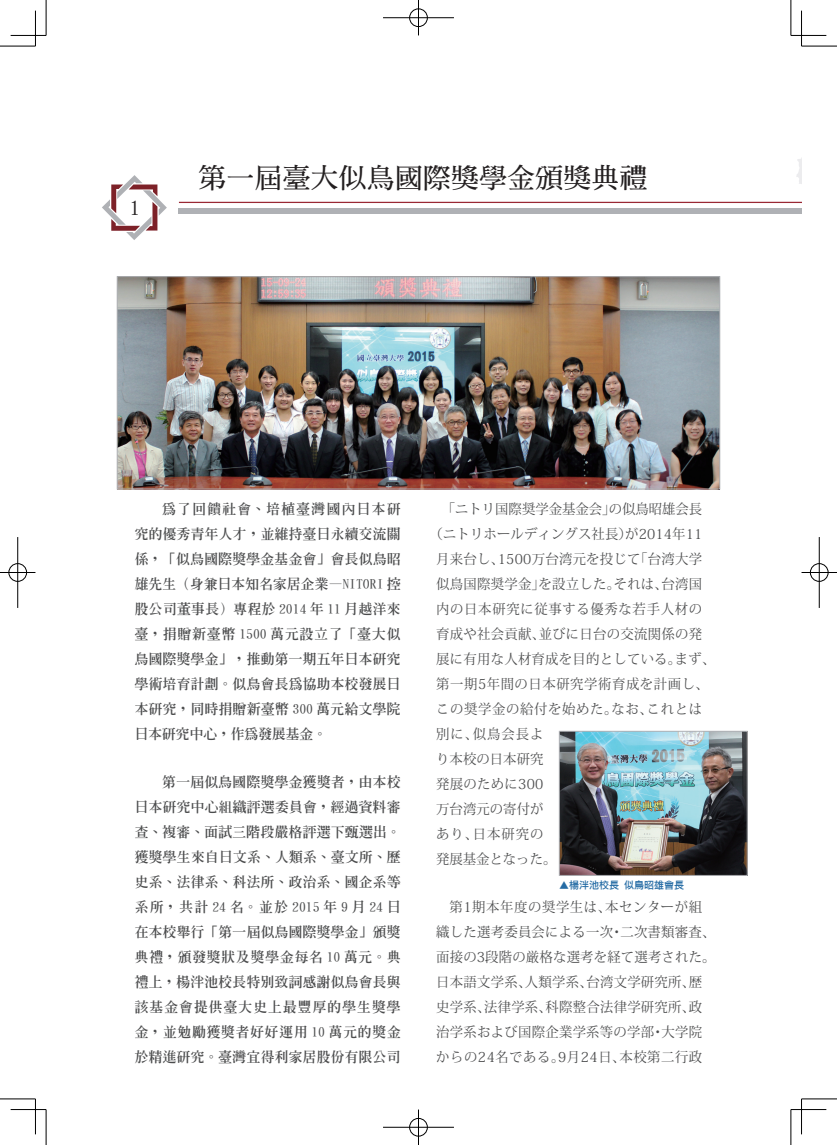
<style>
.page{position:relative;width:837px;height:1145px;background:#fff}
.page>*{position:absolute;margin:0;border:0;box-sizing:border-box;transform-origin:0 0}
.t1{font:27.5px "DF Ming W7 WIN BF";letter-spacing:.02em;color:#231f20}
.t2{font:20px "DF Ming W7 WIN BF";color:#231f20}
.t3{font:13.75px/25px "Inn Ming Extra";letter-spacing:.02em;color:#4b4c4d;text-align:justify}
.t4{font:13.75px/25px "Koz Min Pro";letter-spacing:.02em;color:#4b4c4d}
.t5{font:13.75px "Koz Min Pro";letter-spacing:.05em;color:#4b4c4d}
.t6{font:13.75px "Koz Min Pro";color:#4b4c4d}
.t7{font:13.75px "Koz Min Pro";letter-spacing:.045em;color:#4b4c4d}
.t8{font:10px "DF Li Hei W5 WIN BF";color:#246ba4}
</style>
<div class="page">
<svg style="left:795px;top:159px;width:6px;height:55px"></svg>
<hr style="left:179px;top:202px;width:622px;height:1px;background:#9a2834">
<div style="left:178px;top:208px;width:623px;height:5px;background:#afb1b5"></div>
<svg style="left:102px;top:175px;width:65px;height:65px"></svg>
<img style="left:119px;top:278px;width:598px;height:209px">
<div style="left:117px;top:276px;width:602px;height:213px;border:1px solid #afb1b5"></div>
<img style="left:561px;top:733px;width:184px;height:140px">
<div style="left:559px;top:731px;width:188px;height:144px;border:1px solid #afb1b5"></div>
<hr style="left:0;top:46px;width:35px;height:1px;background:#000">
<hr style="left:801px;top:46px;width:35px;height:1px;background:#000">
<hr style="left:0;top:1098px;width:35px;height:1px;background:#000">
<hr style="left:801px;top:1098px;width:35px;height:1px;background:#000">
<hr style="left:46px;top:0;width:1px;height:35px;background:#000">
<hr style="left:46px;top:1109px;width:1px;height:35px;background:#000">
<hr style="left:790px;top:0;width:1px;height:35px;background:#000">
<hr style="left:790px;top:1109px;width:1px;height:35px;background:#000">
<hr style="left:11px;top:35px;width:35px;height:1px;background:#000">
<hr style="left:790px;top:35px;width:36px;height:1px;background:#000">
<hr style="left:11px;top:1109px;width:35px;height:1px;background:#000">
<hr style="left:790px;top:1109px;width:36px;height:1px;background:#000">
<hr style="left:35px;top:11px;width:1px;height:35px;background:#000">
<hr style="left:35px;top:1098px;width:1px;height:36px;background:#000">
<hr style="left:801px;top:11px;width:1px;height:35px;background:#000">
<hr style="left:801px;top:1098px;width:1px;height:36px;background:#000">
<div style="left:408px;top:8px;width:20px;height:19px;border:2px solid #fff;border-radius:50%"></div>
<hr style="left:383px;top:17px;width:71px;height:2px;background:#fff">
<hr style="left:417px;top:0;width:2px;height:35px;background:#fff">
<div style="left:409px;top:9px;width:18px;height:18px;border:1px solid #000;border-radius:50%"></div>
<hr style="left:383px;top:18px;width:71px;height:1px;background:#000">
<hr style="left:418px;top:0;width:1px;height:35px;background:#000">
<div style="left:408px;top:1117px;width:20px;height:20px;border:2px solid #fff;border-radius:50%"></div>
<hr style="left:383px;top:1126px;width:71px;height:2px;background:#fff">
<hr style="left:417px;top:1109px;width:2px;height:35px;background:#fff">
<div style="left:409px;top:1118px;width:18px;height:18px;border:1px solid #000;border-radius:50%"></div>
<hr style="left:383px;top:1127px;width:71px;height:1px;background:#000">
<hr style="left:418px;top:1109px;width:1px;height:35px;background:#000">
<div style="left:8px;top:562px;width:19px;height:20px;border:2px solid #fff;border-radius:50%"></div>
<hr style="left:0;top:571px;width:35px;height:2px;background:#fff">
<hr style="left:17px;top:537px;width:2px;height:71px;background:#fff">
<div style="left:9px;top:563px;width:18px;height:18px;border:1px solid #000;border-radius:50%"></div>
<hr style="left:0;top:572px;width:35px;height:1px;background:#000">
<hr style="left:18px;top:537px;width:1px;height:71px;background:#000">
<div style="left:809px;top:562px;width:19px;height:20px;border:2px solid #fff;border-radius:50%"></div>
<hr style="left:801px;top:571px;width:35px;height:2px;background:#fff">
<div style="left:809px;top:563px;width:19px;height:18px;border:1px solid #000;border-radius:50%"></div>
<hr style="left:801px;top:572px;width:35px;height:1px;background:#000">
<hr style="left:818px;top:537px;width:1px;height:71px;background:#000">
<h2 class="t2" style="left:130px;top:198px;width:11px">1</h2>
<h1 class="t1" style="left:198px;top:164px;width:450px">第一屆臺大似鳥國際獎學金頒獎典禮</h1>
<p class="t3" style="left:135px;top:496px;width:267px;text-indent:28px">為了回饋社會、培植臺灣國內日本研究的優秀青年人才，並維持臺日永續交流關係，「似鳥國際獎學金基金會」會長似鳥昭雄先生（身兼日本知名家居企業—NITORI 控股公司董事長）專程於 2014 年 11 月越洋來臺，捐贈新臺幣 1500 萬元設立了「臺大似鳥國際獎學金」，推動第一期五年日本研究學術培育計劃。似鳥會長為協助本校發展日本研究，同時捐贈新臺幣 300 萬元給文學院日本研究中心，作為發展基金。</p>
<p class="t3" style="left:135px;top:769px;width:267px;text-indent:28px">第一屆似鳥國際獎學金獲獎者，由本校日本研究中心組織評選委員會，經過資料審查、複審、面試三階段嚴格評選下甄選出。獲獎學生來自日文系、人類系、臺文所、歷史系、法律系、科法所、政治系、國企系等系所，共計 24 名。並於 2015 年 9 月 24 日在本校舉行「第一屆似鳥國際獎學金」頒獎典禮，頒發獎狀及獎學金每名 10 萬元。典禮上，楊泮池校長特別致詞感謝似鳥會長與該基金會提供臺大史上最豐厚的學生獎學金，並勉勵獲獎者好好運用 10 萬元的獎金於精進研究。臺灣宜得利家居股份有限公司</p>
<p class="t6" style="left:441px;top:499px;width:262px">「ニトリ国際奨学金基金会」の似鳥昭雄会長</p>
<p class="t4" style="left:429px;top:520px;width:274px">（ニトリホールディングス社長）が2014年11</p>
<p class="t4" style="left:436px;top:545px;width:267px">月来台し、1500万台湾元を投じて「台湾大学</p>
<p class="t4" style="left:436px;top:570px;width:267px">似鳥国際奨学金」を設立した。それは、台湾国</p>
<p class="t5" style="left:436px;top:599px;width:267px">内の日本研究に従事する優秀な若手人材の</p>
<p class="t4" style="left:436px;top:620px;width:267px">育成や社会貢献、並びに日台の交流関係の発</p>
<p class="t4" style="left:436px;top:645px;width:281px">展に有用な人材育成を目的としている。まず、</p>
<p class="t7" style="left:436px;top:674px;width:274px">第一期5年間の日本研究学術育成を計画し、</p>
<p class="t5" style="left:436px;top:699px;width:267px">この奨学金の給付を始めた。なお、これとは</p>
<p class="t4" style="left:436px;top:720px;width:109px">別に、似鳥会長よ</p>
<p class="t4" style="left:436px;top:745px;width:109px">り本校の日本研究</p>
<p class="t4" style="left:436px;top:770px;width:109px">発展のために300</p>
<p class="t4" style="left:436px;top:795px;width:109px">万台湾元の寄付が</p>
<p class="t4" style="left:436px;top:820px;width:109px">あり、日本研究の</p>
<p class="t6" style="left:436px;top:849px;width:122px">発展基金となった。</p>
<p class="t4" style="left:436px;top:893px;width:281px;text-indent:13px">第1期本年度の奨学生は、本センターが組織した選考委員会による一次・二次書類審査、面接の3段階の厳格な選考を経て選考された。日本語文学系、人類学系、台湾文学研究所、歴史学系、法律学系、科際整合法律学研究所、政治学系および国際企業学系等の学部・大学院からの24名である。9月24日、本校第二行政</p>
<p class="t8" style="left:559px;top:880px;width:126px">▲楊泮池校長 似鳥昭雄會長</p>
</div>
